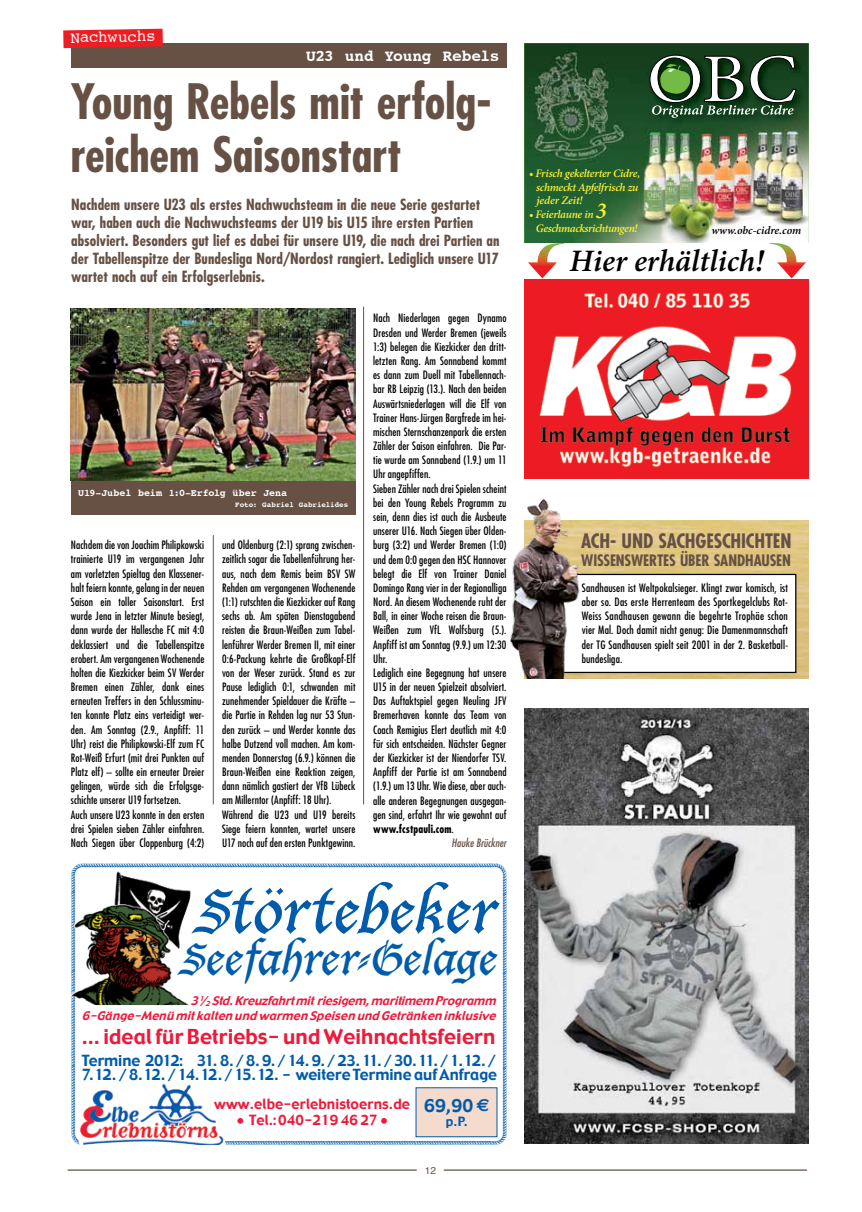
<style>
.page{position:relative;width:862px;height:1212px;background:#fff}
.page>*{position:absolute;margin:0;border:0;box-sizing:border-box;transform-origin:0 0}
.t1{font:italic 60px "Lucida Blackletter";color:#005baa}
.t2{font:700 condensed 47.5px/52.5px "Futura";letter-spacing:-.005em;color:#665144}
.t3{font:italic 43.75px "Lucida Blackletter";color:#005baa}
.t4{font:italic 600 31.25px "Minion Pro";color:#000}
.t5{font:20.12px "Gadget";letter-spacing:.01em;color:#ed1a3b}
.t6{font:700 condensed 19.38px "Futura";letter-spacing:-.01em;color:#665144}
.t7{font:17.5px "Gadget";color:#005baa}
.t8{font:700 16.25px "Courier";letter-spacing:-.015em;color:#fff}
.t9{font:16.25px "Courier";color:#fff}
.t10{font:700 condensed 15.38px "Futura";letter-spacing:-.01em;color:#665144}
.t11{font:700 condensed 15px/18px "Futura";color:#665144}
.t12{font:15px/13.8px "Gadget";letter-spacing:-.005em;color:#005baa}
.t13{font:13.75px "Gadget";letter-spacing:.01em;color:#ed1a3b}
.t14{font:12.5px "Gadget";color:#005baa}
.t15{font:italic 11.88px/14.4px "Gadget";color:#ed1a3b;text-align:right}
.t16{font:italic 600 11.5px/13.8px "Minion Pro";letter-spacing:-.025em;color:#fdef30}
.t17{font:italic 600 11.5px "Minion Pro";color:#000}
.t18{font:condensed 11.25px/14.1px "Futura";letter-spacing:.01em;color:#000}
.t19{font:700 condensed 11.25px "Futura";letter-spacing:.015em;color:#000}
.t20{font:italic condensed 11.25px "Futura";letter-spacing:.005em;color:#665144}
.t21{font:700 10px "Courier";letter-spacing:-.01em;color:#fff}
.t22{font:10px "Helvetica";color:#665144}
.t23{font:700 7.5px "Courier";color:#fff}
.s1{font-weight:400}
.s2{font-size:6.88px}
.s3{font-family:"Euro Sans";font-weight:700}
.s4{font-size:22.88px}
</style>
<div class="page">
<hr style="left:443px;top:1169px;width:363px;height:2px;background:#665144">
<hr style="left:68px;top:1169px;width:348px;height:2px;background:#665144">
<div style="left:71px;top:43px;width:435px;height:25px;background:#665144"></div>
<svg style="left:63px;top:29px;width:100px;height:19px;background:#e8272d"></svg>
<div style="left:71px;top:481px;width:284px;height:33px;background:#665144"></div>
<hr style="left:363px;top:307px;width:1px;height:497px;background:#665144">
<hr style="left:213px;top:535px;width:1px;height:269px;background:#665144">
<img style="left:524px;top:279px;width:284px;height:199px">
<img style="left:524px;top:43px;width:284px;height:200px">
<img style="left:645px;top:52px;width:160px;height:76px">
<svg style="left:649px;top:55px;width:147px;height:63px"></svg>
<svg style="left:528px;top:243px;width:37px;height:35px"></svg>
<svg style="left:769px;top:243px;width:36px;height:35px"></svg>
<img style="left:71px;top:308px;width:284px;height:173px">
<img style="left:524px;top:709px;width:284px;height:435px">
<img style="left:581px;top:521px;width:227px;height:158px">
<div style="left:536px;top:574px;width:259px;height:98px;background:#fff"></div>
<div style="left:536px;top:574px;width:260px;height:99px;border:1px solid #000"></div>
<img style="left:510px;top:499px;width:71px;height:180px">
<svg style="left:71px;top:871px;width:427px;height:274px"></svg>
<h3 class="t9" style="left:70px;top:25px;width:87px;rotate:-1deg">Nachwuchs</h3>
<h3 class="t8" style="left:306px;top:43px;width:195px">U23 und Young Rebels</h3>
<h2 class="t2" style="left:71px;top:75px;width:422px">Young Rebels mit erfolg&shy;reichem Saisonstart</h2>
<p class="t11" style="left:71px;top:196px;width:429px">Nachdem unsere U23 als erstes Nachwuchsteam in die neue Serie gestartet war, haben auch die Nachwuchsteams der U19 bis U15 ihre ersten Partien absolviert. Besonders gut lief es dabei für unsere U19, die nach drei Partien an der Tabellenspitze der Bundesliga Nord/Nordost rangiert. Lediglich unsere U17 wartet noch auf ein Erfolgserlebnis.</p>
<p class="t18" style="left:373px;top:311px;width:135px">Nach Niederlagen gegen Dynamo</p>
<p class="t18" style="left:373px;top:325px;width:135px">Dresden und Werder Bremen (jeweils</p>
<p class="t18" style="left:373px;top:339px;width:135px">1:3) belegen die Kiezkicker den dritt-</p>
<p class="t18" style="left:373px;top:353px;width:135px">letzten Rang. Am Sonnabend kommt</p>
<p class="t18" style="left:373px;top:368px;width:135px">es dann zum Duell mit Tabellennach-</p>
<p class="t18" style="left:373px;top:382px;width:135px">bar RB Leipzig (13.). Nach den beiden</p>
<p class="t18" style="left:373px;top:396px;width:135px">Auswärtsniederlagen will die Elf von</p>
<p class="t18" style="left:373px;top:410px;width:135px">Trainer Hans-Jürgen Bargfrede im hei-</p>
<p class="t18" style="left:373px;top:424px;width:135px">mischen Sternschanzenpark die ersten</p>
<p class="t18" style="left:373px;top:439px;width:135px">Zähler der Saison einfahren. Die Par-</p>
<p class="t18" style="left:373px;top:453px;width:135px">tie wurde am Sonnabend (1.9.) um 11</p>
<p class="t18" style="left:373px;top:467px;width:59px">Uhr angepfiffen.</p>
<p class="t18" style="left:373px;top:481px;width:135px">Sieben Zähler nach drei Spielen scheint</p>
<p class="t18" style="left:373px;top:495px;width:135px">bei den Young Rebels Programm zu</p>
<p class="t18" style="left:373px;top:509px;width:135px">sein, denn dies ist auch die Ausbeute</p>
<p class="t18" style="left:373px;top:524px;width:135px">unserer U16. Nach Siegen über Olden-</p>
<p class="t18" style="left:373px;top:538px;width:135px">burg (3:2) und Werder Bremen (1:0)</p>
<p class="t18" style="left:373px;top:552px;width:135px">und dem 0:0 gegen den HSC Hannover</p>
<p class="t18" style="left:373px;top:566px;width:135px">belegt die Elf von Trainer Daniel</p>
<p class="t18" style="left:373px;top:580px;width:135px">Domingo Rang vier in der Regionalliga</p>
<p class="t18" style="left:373px;top:594px;width:135px">Nord. An diesem Wochenende ruht der</p>
<p class="t18" style="left:373px;top:609px;width:135px">Ball, in einer Woche reisen die Braun-</p>
<p class="t18" style="left:373px;top:623px;width:135px">Weißen zum VfL Wolfsburg (5.).</p>
<p class="t18" style="left:373px;top:637px;width:135px">Anpfiff ist am Sonntag (9.9.) um 12:30</p>
<p class="t18" style="left:373px;top:651px;width:16px">Uhr.</p>
<p class="t18" style="left:373px;top:665px;width:135px">Lediglich eine Begegnung hat unsere</p>
<p class="t18" style="left:373px;top:680px;width:135px">U15 in der neuen Spielzeit absolviert.</p>
<p class="t18" style="left:373px;top:694px;width:135px">Das Auftaktspiel gegen Neuling JFV</p>
<p class="t18" style="left:373px;top:708px;width:135px">Bremerhaven konnte das Team von</p>
<p class="t18" style="left:373px;top:722px;width:135px">Coach Remigius Elert deutlich mit 4:0</p>
<p class="t18" style="left:373px;top:736px;width:135px">für sich entscheiden. Nächster Gegner</p>
<p class="t18" style="left:373px;top:750px;width:135px">der Kiezkicker ist der Niendorfer TSV.</p>
<p class="t18" style="left:373px;top:765px;width:135px">Anpfiff der Partie ist am Sonnabend</p>
<p class="t18" style="left:373px;top:779px;width:135px">(1.9.) um 13 Uhr. Wie diese, aber auch-</p>
<p class="t18" style="left:373px;top:793px;width:135px">alle anderen Begegnungen ausgegan-</p>
<p class="t18" style="left:373px;top:807px;width:135px">gen sind, erfahrt Ihr wie gewohnt auf</p>
<p class="t19" style="left:373px;top:821px;width:82px">www.fcstpauli.com<span class="s1">.</span></p>
<p class="t20" style="left:451px;top:836px;width:56px">Hauke Brückner</p>
<p class="t21" style="left:78px;top:484px;width:210px">U19-Jubel beim 1:0-Erfolg über Jena</p>
<p class="t23" style="left:235px;top:499px;width:114px">Foto: Gabriel Gabrielides</p>
<p class="t18" style="left:222px;top:538px;width:135px">und Oldenburg (2:1) sprang zwischen&shy;zeitlich sogar die Tabellenführung her&shy;aus, nach dem Remis beim BSV SW Rehden am vergangenen Wochenende (1:1) rutschten die Kiezkicker auf Rang sechs ab. Am späten Dienstagabend reisten die Braun-Weißen zum Tabel&shy;lenführer Werder Bremen II, mit einer 0:6-Packung kehrte die Großkopf-Elf von der Weser zurück. Stand es zur Pause lediglich 0:1, schwanden mit zunehmender Spieldauer die Kräfte – die Partie in Rehden lag nur 53 Stun&shy;den zurück – und Werder konnte das halbe Dutzend voll machen. Am kom&shy;menden Donnerstag (6.9.) können die Braun-Weißen eine Reaktion zeigen, dann nämlich gastiert der VfB Lübeck am Millerntor (Anpfiff: 18 Uhr).<br>Während die U23 und U19 bereits Siege feiern konnten, wartet unsere U17 noch auf den ersten Punktgewinn.</p>
<p class="t18" style="left:71px;top:538px;width:135px">Nachdem die von Joachim Philipkowski trainierte U19 im vergangenen Jahr am vorletzten Spieltag den Klassener&shy;halt feiern konnte, gelang in der neuen Saison ein toller Saisonstart. Erst wurde Jena in letzter Minute besiegt, dann wurde der Hallesche FC mit 4:0 deklassiert und die Tabellenspitze erobert. Am vergangenen Wochenende holten die Kiezkicker beim SV Werder Bremen einen Zähler, dank eines erneuten Treffers in den Schlussminu&shy;ten konnte Platz eins verteidigt wer&shy;den. Am Sonntag (2.9., Anpfiff: 11<br>Uhr) reist die Philipkowski-Elf zum FC Rot-Weiß Erfurt (mit drei Punkten auf Platz elf) – sollte ein erneuter Dreier gelingen, würde sich die Erfolgsge&shy;schichte unserer U19 fortsetzen.<br>Auch unsere U23 konnte in den ersten drei Spielen sieben Zähler einfahren.<br>Nach Siegen über Cloppenburg (4:2)</p>
<h1 class="t1" style="left:193px;top:876px;width:316px">Störtebeker</h1>
<h3 class="t3" style="left:178px;top:932px;width:329px">Seefahrer-Gelage</h3>
<p class="t15" style="left:82px;top:994px;width:419px">3<sup>1</sup>/<span class="s2">2</span> Std.Kreuzfahrtmit riesigem,maritimemProgramm<br>6-Gänge-Menü mit kalten und warmen Speisen und Getränken inklusive</p>
<h3 class="t5" style="left:82px;top:1023px;width:415px">… ideal für Betriebs- und Weihnachtsfeiern</h3>
<h3 class="t12" style="left:82px;top:1054px;width:416px">Termine 2012: 31. 8. / 8. 9. / 14. 9. / 23.11. / 30.11. / 1.12. /<br>7.12. / 8.12. / 14.12. / 15.12. – weitere Termine aufAnfrage</h3>
<p class="t13" style="left:214px;top:1095px;width:197px">www.elbe-erlebnistoerns.de</p>
<p class="t13" style="left:236px;top:1111px;width:153px">• Tel.: 040-219 46 27 •</p>
<h3 class="t7" style="left:424px;top:1094px;width:67px">69,90 <span class="s3">E</span></h3>
<p class="t14" style="left:445px;top:1113px;width:24px">p.P.</p>
<p class="t22" style="left:424px;top:1162px;width:13px">12</p>
<p class="t16" style="left:535px;top:166px;width:106px;text-indent:-7px">• Frisch gekelterter Cidre, schmeckt Apfelfrisch zu jeder Zeit!</p>
<p class="t16" style="left:535px;top:208px;width:103px;text-indent:-7px">• Feierlaune in <span class="s4">3<br></span>Geschmacksrichtungen!</p>
<h3 class="t4" style="left:569px;top:239px;width:195px">Hier erhältlich!</h3>
<p class="t17" style="left:711px;top:222px;width:91px">www.obc-cidre.com</p>
<h3 class="t6" style="left:581px;top:528px;width:211px">ACH- UND SACHGESCHICHTEN</h3>
<h3 class="t10" style="left:581px;top:550px;width:211px">WISSENSWERTES ÜBER SANDHAUSEN</h3>
<p class="t18" style="left:581px;top:580px;width:208px;text-align:justify">Sandhausen ist Weltpokalsieger. Klingt zwar komisch, ist aber so. Das erste Herrenteam des Sportkegelclubs Rot-Weiss Sandhausen gewann die begehrte Trophäe schon vier Mal. Doch damit nicht genug: Die Damenmannschaft der TG Sandhausen spielt seit 2001 in der 2. Basketball&shy;bundesliga.</p>
</div>
